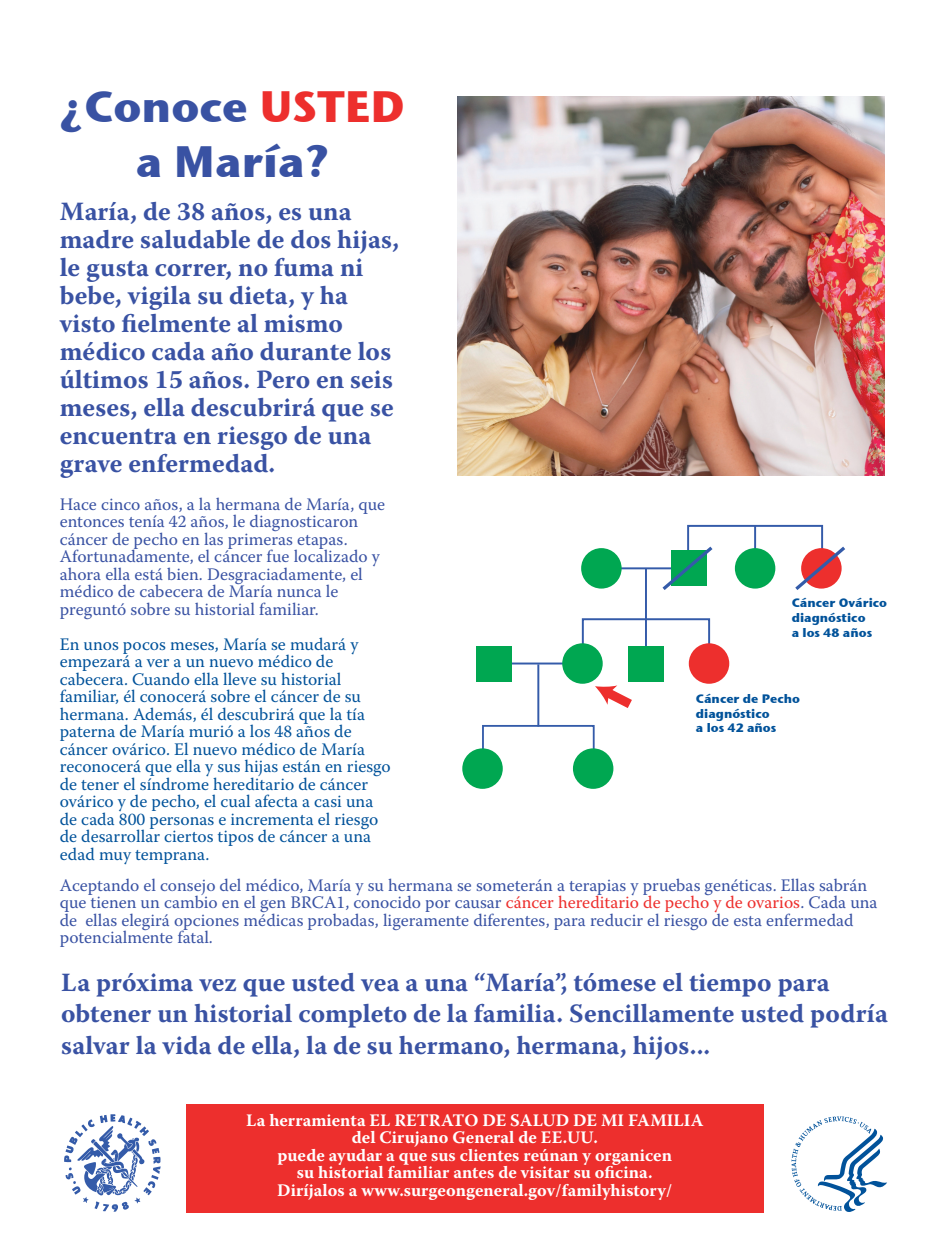
<style>
.page{position:relative;width:945px;height:1260px;background:#fff}
.page>*{position:absolute;margin:0;border:0;box-sizing:border-box;transform-origin:0 0}
.t1{font:700 43.75px/54.2px "Stone Sans ITC";color:#3952a3;text-align:center}
.t2{font:700 26.25px/28px "Warnock Pro";color:#3952a3}
.t3{font:17.5px/17.5px "Warnock Pro";color:#3952a3}
.t4{font:17.5px/17.5px "Warnock Pro";color:#01529a}
.t5{font:700 17.5px/17.5px "Warnock Pro";color:#fff;text-align:center}
.t6{font:700 12.25px/14.7px "Stone Sans ITC";color:#01529a}
.s1{color:#ed2f2d}
</style>
<div class="page">
<div style="left:482px;top:725px;width:113px;height:43px;border:2px solid #345ba9"></div>
<hr style="left:537px;top:664px;width:2px;height:63px;background:#345ba9">
<hr style="left:495px;top:663px;width:87px;height:2px;background:#345ba9">
<hr style="left:602px;top:567px;width:88px;height:2px;background:#345ba9">
<hr style="left:645px;top:569px;width:2px;height:90px;background:#345ba9">
<div style="left:582px;top:618px;width:128px;height:44px;border:2px solid #345ba9"></div>
<div style="left:687px;top:525px;width:136px;height:41px;border:2px solid #345ba9"></div>
<hr style="left:754px;top:526px;width:2px;height:38px;background:#345ba9">
<svg style="left:791px;top:1116px;width:96px;height:96px"></svg>
<svg style="left:64px;top:1114px;width:97px;height:98px"></svg>
<div style="left:628px;top:646px;width:36px;height:35px;background:#00a751"></div>
<div style="left:581px;top:548px;width:41px;height:41px;background:#00a751;border-radius:50%"></div>
<div style="left:735px;top:548px;width:40px;height:41px;background:#00a751;border-radius:50%"></div>
<div style="left:689px;top:643px;width:40px;height:41px;background:#ed2f2d;border-radius:50%"></div>
<div style="left:573px;top:748px;width:40px;height:41px;background:#00a751;border-radius:50%"></div>
<svg style="left:595px;top:681px;width:47px;height:27px"></svg>
<svg style="left:792px;top:543px;width:53px;height:47px"></svg>
<svg style="left:659px;top:543px;width:57px;height:47px"></svg>
<div style="left:562px;top:643px;width:41px;height:41px;background:#00a751;border-radius:50%"></div>
<div style="left:462px;top:748px;width:41px;height:41px;background:#00a751;border-radius:50%"></div>
<div style="left:476px;top:646px;width:36px;height:35px;background:#00a751"></div>
<img style="left:458px;top:97px;width:427px;height:379px">
<div style="left:186px;top:1104px;width:578px;height:109px;background:#ed2f2d"></div>
<h1 class="t1" style="left:60px;top:77px;width:347px">¿Conoce <span class="s1">USTED </span>a María?</h1>
<p class="t2" style="left:60px;top:197px;width:341px">María, de 38 años, es una madre saludable de dos hijas, le gusta correr, no fuma ni bebe, vigila su dieta, y ha visto fielmente al mismo médico cada año durante los últimos 15 años. Pero en seis meses, ella descubrirá que se encuentra en riesgo de una grave enfermedad.</p>
<p class="t3" style="left:60px;top:495px;width:327px">Hace cinco años, a la hermana de María, que entonces tenía 42 años, le diagnosticaron cáncer de pecho en las primeras etapas.<br>Afortunadamente, el cáncer fue localizado y ahora ella está bien. Desgraciadamente, el médico de cabecera de María nunca le preguntó sobre su historial familiar.</p>
<p class="t4" style="left:60px;top:635px;width:333px">En unos pocos meses, María se mudará y empezará a ver a un nuevo médico de cabecera. Cuando ella lleve su historial familiar, él conocerá sobre el cáncer de su hermana. Además, él descubrirá que la tía paterna de María murió a los 48 años de cáncer ovárico. El nuevo médico de María reconocerá que ella y sus hijas están en riesgo de tener el síndrome hereditario de cáncer ovárico y de pecho, el cual afecta a casi una de cada 800 personas e incrementa el riesgo de desarrollar ciertos tipos de cáncer a una edad muy temprana.</p>
<p class="t3" style="left:60px;top:876px;width:819px">Aceptando el consejo del médico, María y su hermana se someterán a terapias y pruebas genéticas. Ellas sabrán que tienen un cambio en el gen BRCA1, conocido por causar <span class="s1">cáncer hereditario de pecho y de ovarios</span>. Cada una de ellas elegirá opciones médicas probadas, ligeramente diferentes, para reducir el riesgo de esta enfermedad potencialmente fatal.</p>
<p class="t6" style="left:792px;top:595px;width:97px">Cáncer Ovárico diagnóstico<br>a los 48 años</p>
<p class="t6" style="left:696px;top:691px;width:106px">Cáncer de Pecho diagnóstico<br>a los 42 años</p>
<h2 class="t2" style="left:61px;top:966px;width:828px;line-height:31.5px">La próxima vez que usted vea a una “María”, tómese el tiempo para obtener un historial completo de la familia. Sencillamente usted podría salvar la vida de ella, la de su hermano, hermana, hijos...</h2>
<p class="t5" style="left:246px;top:1111px;width:459px">La herramienta EL RETRATO DE SALUD DE MI FAMILIA del Cirujano General de EE.UU.<br>puede ayudar a que sus clientes reúnan y organicen<br>su historial familiar antes de visitar su oficina.<br>Diríjalos a www.surgeongeneral.gov/familyhistory/</p>
</div>
